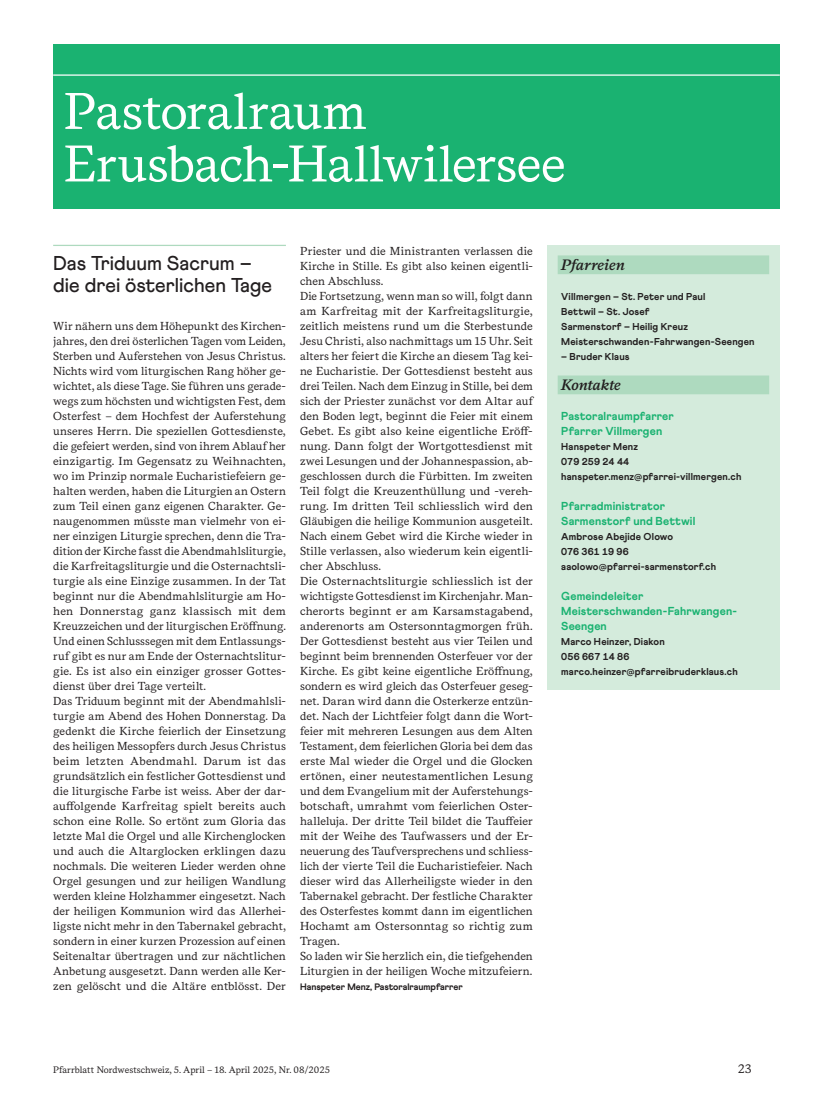
<style>
.page{position:relative;width:833px;height:1117px;background:#fff}
.page>*{position:absolute;margin:0;border:0;box-sizing:border-box;transform-origin:0 0}
.header_pastoral_federation{font:51.25px/52.5px "Messina Serif";letter-spacing:-.015em;color:#fff}
.t1{font:500 20px/22.5px "Athletics";color:#231f20}
.t2{font:italic 600 15px "Messina Serif";letter-spacing:-.005em;color:#231f20}
.t3{font:12.5px "Messina Serif";color:#231f20}
.paragraph{font:11.5px/15px "Messina Serif";letter-spacing:.005em;color:#231f20;text-align:justify}
.subtitle{font:800 11.5px/15px "Athletics";letter-spacing:.01em;color:#1ab271}
.paragraph-2{font:800 10px/15px "Athletics";letter-spacing:.015em;color:#231f20}
.t4{font:9.38px "Messina Serif";color:#231f20}
.paragraph_small{font:800 9.38px "Athletics";color:#231f20}
</style>
<div class="page">
<hr style="left:53px;top:245px;width:233px;height:1px;background:#aedabf">
<div style="left:547px;top:245px;width:233px;height:39px;background:#d4ebdc"></div>
<div style="left:557px;top:255px;width:212px;height:19px;background:#aedabf"></div>
<div style="left:547px;top:284px;width:233px;height:90px;background:#d4ebdc"></div>
<div style="left:547px;top:365px;width:233px;height:39px;background:#d4ebdc"></div>
<div style="left:557px;top:375px;width:212px;height:19px;background:#aedabf"></div>
<div style="left:547px;top:395px;width:233px;height:39px;background:#d4ebdc"></div>
<div style="left:547px;top:434px;width:233px;height:60px;background:#d4ebdc"></div>
<div style="left:547px;top:485px;width:233px;height:39px;background:#d4ebdc"></div>
<div style="left:547px;top:524px;width:233px;height:60px;background:#d4ebdc"></div>
<div style="left:547px;top:575px;width:233px;height:39px;background:#d4ebdc"></div>
<div style="left:547px;top:590px;width:233px;height:54px;background:#d4ebdc"></div>
<div style="left:547px;top:629px;width:233px;height:60px;background:#d4ebdc"></div>
<div style="left:53px;top:44px;width:727px;height:165px;background:#1ab271"></div>
<hr style="left:53px;top:74px;width:727px;height:2px;background:#fff">
<p class="header_pastoral_federation" style="left:64px;top:85px;width:503px">Pastoralraum<br>Erusbach-Hallwilersee</p>
<p class="t1" style="left:53px;top:251px;width:220px">Das Triduum Sacrum – die drei österlichen Tage</p>
<p class="paragraph" style="left:53px;top:318px;width:234px">Wir nähern uns dem Höhepunkt des Kirchen&shy;jahres, den drei österlichen Tagen vom Leiden, Sterben und Auferstehen von Jesus Christus.<br>Nichts wird vom liturgischen Rang höher ge&shy;wichtet, als diese Tage. Sie führen uns gerade&shy;wegs zum höchsten und wichtigsten Fest, dem Osterfest – dem Hochfest der Auferstehung unseres Herrn. Die speziellen Gottesdienste, die gefeiert werden, sind von ihrem Ablauf her einzigartig. Im Gegensatz zu Weihnachten, wo im Prinzip normale Eucharistiefeiern ge&shy;halten werden, haben die Liturgien an Ostern zum Teil einen ganz eigenen Charakter. Ge&shy;naugenommen müsste man vielmehr von ei&shy;ner einzigen Liturgie sprechen, denn die Tra&shy;dition der Kirche fasst die Abendmahlsliturgie, die Karfreitagsliturgie und die Osternachtsli&shy;turgie als eine Einzige zusammen. In der Tat beginnt nur die Abendmahlsliturgie am Ho&shy;hen Donnerstag ganz klassisch mit dem Kreuzzeichen und der liturgischen Eröffnung.<br>Und einen Schlusssegen mit dem Entlassungs&shy;ruf gibt es nur am Ende der Osternachtslitur&shy;gie. Es ist also ein einziger grosser Gottes&shy;dienst über drei Tage verteilt.</p>
<p class="paragraph" style="left:53px;top:693px;width:234px">Das Triduum beginnt mit der Abendmahlsli&shy;turgie am Abend des Hohen Donnerstag. Da gedenkt die Kirche feierlich der Einsetzung des heiligen Messopfers durch Jesus Christus beim letzten Abendmahl. Darum ist das grundsätzlich ein festlicher Gottesdienst und die liturgische Farbe ist weiss. Aber der dar&shy;auffolgende Karfreitag spielt bereits auch schon eine Rolle. So ertönt zum Gloria das letzte Mal die Orgel und alle Kirchenglocken und auch die Altarglocken erklingen dazu nochmals. Die weiteren Lieder werden ohne Orgel gesungen und zur heiligen Wandlung werden kleine Holzhammer eingesetzt. Nach der heiligen Kommunion wird das Allerhei&shy;ligste nicht mehr in den Tabernakel gebracht, sondern in einer kurzen Prozession auf einen Seitenaltar übertragen und zur nächtlichen Anbetung ausgesetzt. Dann werden alle Ker&shy;zen gelöscht und die Altäre entblösst. Der</p>
<p class="paragraph" style="left:300px;top:243px;width:234px">Priester und die Ministranten verlassen die Kirche in Stille. Es gibt also keinen eigentli&shy;chen Abschluss.</p>
<p class="paragraph" style="left:300px;top:288px;width:234px">Die Fortsetzung, wenn man so will, folgt dann am Karfreitag mit der Karfreitagsliturgie, zeitlich meistens rund um die Sterbestunde Jesu Christi, also nachmittags um 15 Uhr. Seit alters her feiert die Kirche an diesem Tag kei&shy;ne Eucharistie. Der Gottesdienst besteht aus drei Teilen. Nach dem Einzug in Stille, bei dem sich der Priester zunächst vor dem Altar auf den Boden legt, beginnt die Feier mit einem Gebet. Es gibt also keine eigentliche Eröff&shy;nung. Dann folgt der Wortgottesdienst mit zwei Lesungen und der Johannespassion, ab&shy;geschlossen durch die Fürbitten. Im zweiten Teil folgt die Kreuzenthüllung und -vereh&shy;rung. Im dritten Teil schliesslich wird den Gläubigen die heilige Kommunion ausgeteilt.<br>Nach einem Gebet wird die Kirche wieder in Stille verlassen, also wiederum kein eigentli&shy;cher Abschluss.</p>
<p class="paragraph" style="left:300px;top:573px;width:234px">Die Osternachtsliturgie schliesslich ist der wichtigste Gottesdienst im Kirchenjahr. Man&shy;cherorts beginnt er am Karsamstagabend, anderenorts am Ostersonntagmorgen früh.<br>Der Gottesdienst besteht aus vier Teilen und beginnt beim brennenden Osterfeuer vor der Kirche. Es gibt keine eigentliche Eröffnung, sondern es wird gleich das Osterfeuer geseg&shy;net. Daran wird dann die Osterkerze entzün&shy;det. Nach der Lichtfeier folgt dann die Wort&shy;feier mit mehreren Lesungen aus dem Alten Testament, dem feierlichen Gloria bei dem das erste Mal wieder die Orgel und die Glocken ertönen, einer neutestamentlichen Lesung und dem Evangelium mit der Auferstehungs&shy;botschaft, umrahmt vom feierlichen Oster&shy;halleluja. Der dritte Teil bildet die Tauffeier mit der Weihe des Taufwassers und der Er&shy;neuerung des Taufversprechens und schliess&shy;lich der vierte Teil die Eucharistiefeier. Nach dieser wird das Allerheiligste wieder in den Tabernakel gebracht. Der festliche Charakter des Osterfestes kommt dann im eigentlichen Hochamt am Ostersonntag so richtig zum Tragen.</p>
<p class="paragraph" style="left:300px;top:948px;width:234px">So laden wir Sie herzlich ein, die tiefgehenden<br>Liturgien in der heiligen Woche mitzufeiern.</p>
<p class="paragraph_small" style="left:300px;top:981px;width:164px">Hanspeter Menz, Pastoralraumpfarrer</p>
<p class="t2" style="left:561px;top:253px;width:65px">Pfarreien</p>
<p class="paragraph-2" style="left:561px;top:289px;width:195px">Villmergen – St. Peter und Paul<br>Bettwil – St. Josef<br>Sarmenstorf – Heilig Kreuz<br>Meisterschwanden-Fahrwangen-Seengen</p>
<p class="paragraph-2" style="left:561px;top:349px;width:70px">– Bruder Klaus</p>
<p class="t2" style="left:561px;top:373px;width:61px">Kontakte</p>
<p class="subtitle" style="left:561px;top:408px;width:114px">Pastoralraumpfarrer</p>
<p class="subtitle" style="left:561px;top:423px;width:102px">Pfarrer Villmergen</p>
<p class="paragraph-2" style="left:561px;top:439px;width:182px">Hanspeter Menz<br>079 259 24 44 hanspeter.menz@pfarrei-villmergen.ch</p>
<p class="subtitle" style="left:561px;top:498px;width:105px">Pfarradministrator</p>
<p class="subtitle" style="left:561px;top:513px;width:136px">Sarmenstorf und Bettwil</p>
<p class="paragraph-2" style="left:561px;top:529px;width:156px">Ambrose Abejide Olowo<br>076 361 19 96 aaolowo@pfarrei-sarmenstorf.ch</p>
<p class="subtitle" style="left:561px;top:588px;width:84px">Gemeindeleiter</p>
<p class="subtitle" style="left:561px;top:603px;width:177px">Meisterschwanden-Fahrwangen-<br>Seengen</p>
<p class="paragraph-2" style="left:561px;top:634px;width:178px">Marco Heinzer, Diakon<br>056 667 14 86 marco.heinzer@pfarreibruderklaus.ch</p>
<p class="t4" style="left:53px;top:1062px;width:278px">Pfarrblatt Nordwestschweiz, 5. April – 18. April 2025, Nr. 08/2025</p>
<p class="t3" style="left:737px;top:1059px;width:15px">23</p>
</div>
